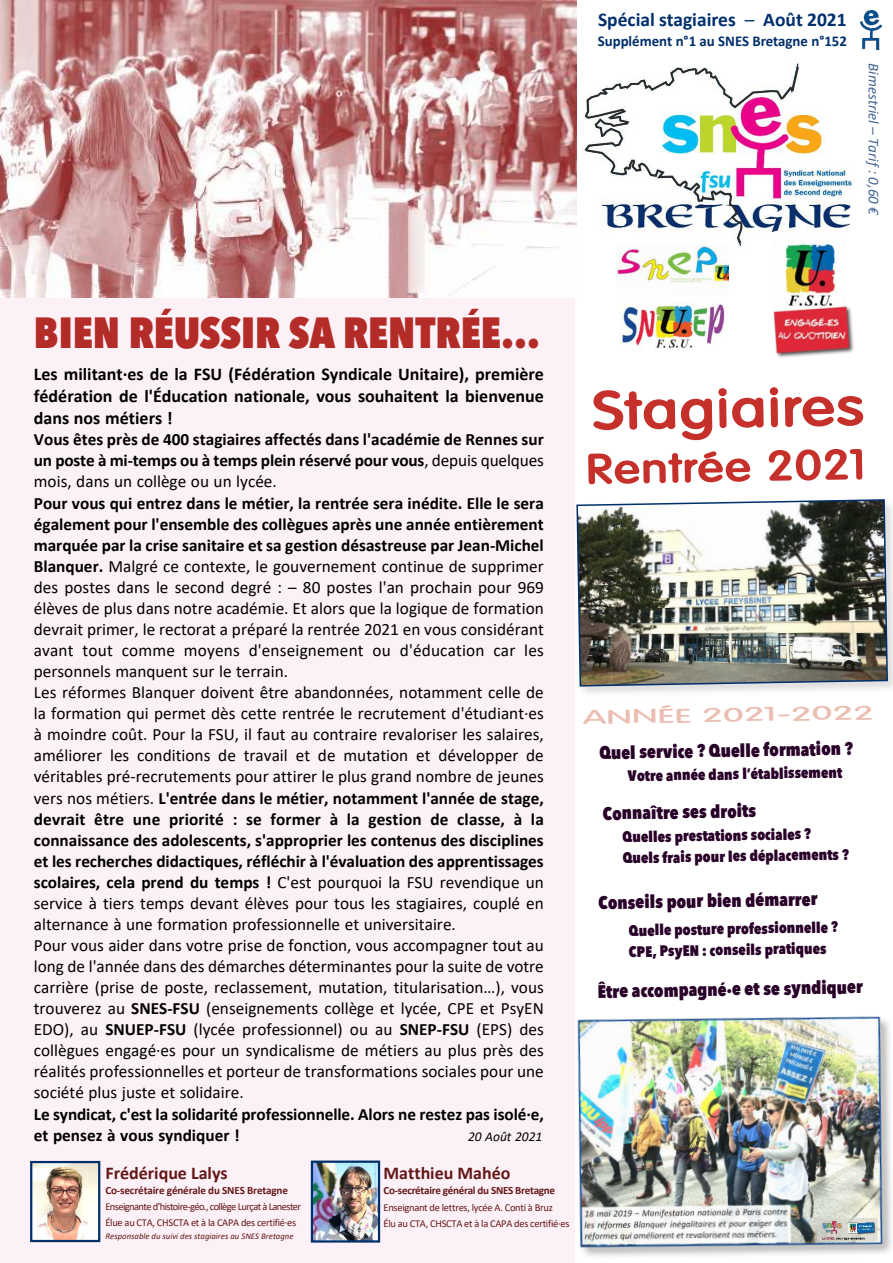
<style>
.page{position:relative;width:893px;height:1263px;background:#fff}
.page>*{position:absolute;margin:0;border:0;box-sizing:border-box;transform-origin:0 0}
.t1{font:54px "Elementary Heavy SF Bold";color:#c6302b;scale:1.2 1}
.t2{font:800 condensed 43.2px "Avenir Next LT Pro";color:#b32c27}
.t3{font:42px "Elementary Heavy SF Bold";color:#c6302b;scale:1.2 1}
.t4{font:700 19.5px "Calibri";color:#002f6c}
.t5{font:19.5px "Elementary SF Bold";color:rgb(200 73 41/.36);scale:1.91 1}
.t6{font:700 18px/22px "Calibri";color:#000;text-align:justify}
.t7{font:800 condensed 18px "Avenir Next LT Pro";color:#280028}
.t8{font:700 18px "Calibri";color:#631816}
.t9{font:17.25px/21px "Calibri";color:#000}
.t10{font:700 17.25px/21px "Calibri";letter-spacing:-.01em;color:#000;text-align:justify}
.t11{font:800 condensed 15px/20.9px "Avenir Next LT Pro";color:#280028}
.t12{font:700 15px "Calibri";color:#002f6c}
.t13{font:italic 15px "Calibri";color:rgb(0 47 108/.74)}
.t14{font:italic 13.5px "Calibri";color:#000}
.t15{font:700 11.1px "Calibri";letter-spacing:-.015em;color:#631816}
.t16{font:10.5px/15.8px "Calibri";letter-spacing:-.055em;color:#631816}
.t17{font:10.5px/16px "Calibri";letter-spacing:-.03em;color:#631816}
.t18{font:italic 8.7px "Calibri";color:#631816}
.s1{font-weight:400}
.s2{font-weight:700}
</style>
<div class="page">
<img style="left:576px;top:499px;width:313px;height:188px">
<div style="left:0;top:295px;width:575px;height:968px;background:#fdf1f8"></div>
<img style="left:33px;top:1164px;width:64px;height:75px">
<div style="left:30px;top:1161px;width:70px;height:81px;border:2px solid #002f6c"></div>
<img style="left:576px;top:51px;width:278px;height:198px">
<svg style="left:583px;top:64px;width:217px;height:182px"></svg>
<img style="left:620px;top:302px;width:105px;height:46px">
<img style="left:577px;top:1016px;width:315px;height:240px">
<svg style="left:817px;top:1218px;width:61px;height:24px"></svg>
<img style="left:861px;top:10px;width:21px;height:39px">
<img style="left:0;top:0;width:576px;height:297px">
<img style="left:616px;top:245px;width:113px;height:43px">
<img style="left:768px;top:232px;width:86px;height:126px">
<img style="left:821px;top:1219px;width:45px;height:21px">
<img style="left:848px;top:1222px;width:27px;height:12px">
<img style="left:314px;top:1163px;width:63px;height:76px">
<div style="left:311px;top:1160px;width:69px;height:82px;border:2px solid #002f6c"></div>
<p class="t4" style="left:598px;top:12px;width:250px">Spécial stagiaires <span class="s1">–</span> Août 2021</p>
<p class="t12" style="left:598px;top:35px;width:251px">Supplément n°1 au SNES Bretagne n°152</p>
<p class="t13" style="left:880px;top:63px;width:154px;rotate:90deg">Bimestriel – Tarif: 0,60 €</p>
<h2 class="t2" style="left:34px;top:315px;width:508px">BIEN RÉUSSIR SA RENTRÉE…</h2>
<p class="t6" style="left:34px;top:365px;width:512px">Les militant·es de la FSU (Fédération Syndicale Unitaire), première fédération de l'Éducation nationale, vous souhaitent la bienvenue dans nos métiers !</p>
<p class="t10" style="left:34px;top:430px;width:511px">Vous êtes près de 400 stagiaires affectés dans l'académie de Rennes sur un poste à mi-temps ou à temps plein réservé pour vous<span class="s1">, depuis quelques mois, dans un collège ou un lycée.</span></p>
<p class="t9" style="left:34px;top:494px;width:512px"><span class="s2">Pour vous qui entrez dans le métier, la rentrée sera inédite. Elle le sera également pour l'ensemble des collègues après une année entièrement marquée par la crise sanitaire et sa gestion désastreuse par Jean-Michel Blanquer.</span> Malgré ce contexte, le gouvernement continue de supprimer des postes dans le second degré : – 80 postes l'an prochain pour 969 élèves de plus dans notre académie. Et alors que la logique de formation devrait primer, le rectorat a préparé la rentrée 2021 en vous considérant avant tout comme moyens d'enseignement ou d'éducation car les personnels manquent sur le terrain.<br>Les réformes Blanquer doivent être abandonnées, notamment celle de la formation qui permet dès cette rentrée le recrutement d'étudiant·es à moindre coût. Pour la FSU, il faut au contraire revaloriser les salaires, améliorer les conditions de travail et de mutation et développer de véritables pré-recrutements pour attirer le plus grand nombre de jeunes vers nos métiers. <span class="s2">L'entrée dans le métier, notamment l'année de stage, devrait être une priorité : se former à la gestion de classe, à la connaissance des adolescents, s'approprier les contenus des disciplines et les recherches didactiques, réfléchir à l'évaluation des apprentissages scolaires, cela prend du temps !</span> C'est pourquoi la FSU revendique un service à tiers temps devant élèves pour tous les stagiaires, couplé en alternance à une formation professionnelle et universitaire.<br>Pour vous aider dans votre prise de fonction, vous accompagner tout au long de l'année dans des démarches déterminantes pour la suite de votre carrière (prise de poste, reclassement, mutation, titularisation…), vous trouverez au <span class="s2">SNES-FSU</span> (enseignements collège et lycée, CPE et PsyEN EDO), au <span class="s2">SNUEP-FSU</span> (lycée professionnel) ou au <span class="s2">SNEP-FSU</span> (EPS) des collègues engagé·es pour un syndicalisme de métiers au plus près des réalités professionnelles et porteur de transformations sociales pour une société plus juste et solidaire.</p>
<p class="t10" style="left:34px;top:1105px;width:512px">Le syndicat, c'est la solidarité professionnelle. Alors ne restez pas isolé·e, et pensez à vous syndiquer !</p>
<p class="t14" style="left:468px;top:1130px;width:76px">20 Août 2021</p>
<p class="t8" style="left:105px;top:1165px;width:124px">Frédérique Lalys</p>
<p class="t15" style="left:105px;top:1186px;width:184px">Co-secrétaire générale du SNES Bretagne</p>
<p class="t16" style="left:105px;top:1200px;width:197px">Enseignante d’histoire-géo., collège Lurçat à Lanester<br>Élue au CTA, CHSCTA et à la CAPA des certifié·es</p>
<p class="t18" style="left:105px;top:1233px;width:190px">Responsable du suivi des stagiaires au SNES Bretagne</p>
<p class="t8" style="left:384px;top:1165px;width:128px">Matthieu Mahéo</p>
<p class="t15" style="left:384px;top:1186px;width:173px">Co-secrétaire général du SNES Bretagne</p>
<p class="t17" style="left:384px;top:1200px;width:187px">Enseignant de lettres, lycée A. Conti à Bruz<br>Élu au CTA, CHSCTA et à la CAPA des certifié·es</p>
<h1 class="t1" style="left:591px;top:388px;width:229px;rotate:-1deg">Stagiaires</h1>
<h3 class="t3" style="left:585px;top:451px;width:241px;rotate:-1deg">Rentrée 2021</h3>
<p class="t5" style="left:583px;top:709px;width:154px;rotate:-1deg">ANNÉE 2021-2022</p>
<p class="t7" style="left:599px;top:745px;width:255px;rotate:-1deg">Quel service ? Quelle formation ?</p>
<p class="t11" style="left:628px;top:767px;width:216px;rotate:-1deg">Votre année dans l’établissement</p>
<p class="t7" style="left:603px;top:806px;width:155px;rotate:-1deg">Connaître ses droits</p>
<p class="t11" style="left:622px;top:828px;width:228px;rotate:-1deg">Quelles prestations sociales ?<br>Quels frais pour les déplacements ?</p>
<p class="t7" style="left:598px;top:895px;width:221px;rotate:-1deg">Conseils pour bien démarrer</p>
<p class="t11" style="left:629px;top:921px;width:211px;rotate:-1deg">Quelle posture professionnelle ?</p>
<p class="t11" style="left:629px;top:943px;width:199px;rotate:-1deg">CPE, PsyEN : conseils pratiques</p>
<p class="t7" style="left:598px;top:984px;width:267px;rotate:-1deg">Être accompagné·e et se syndiquer</p>
</div>
